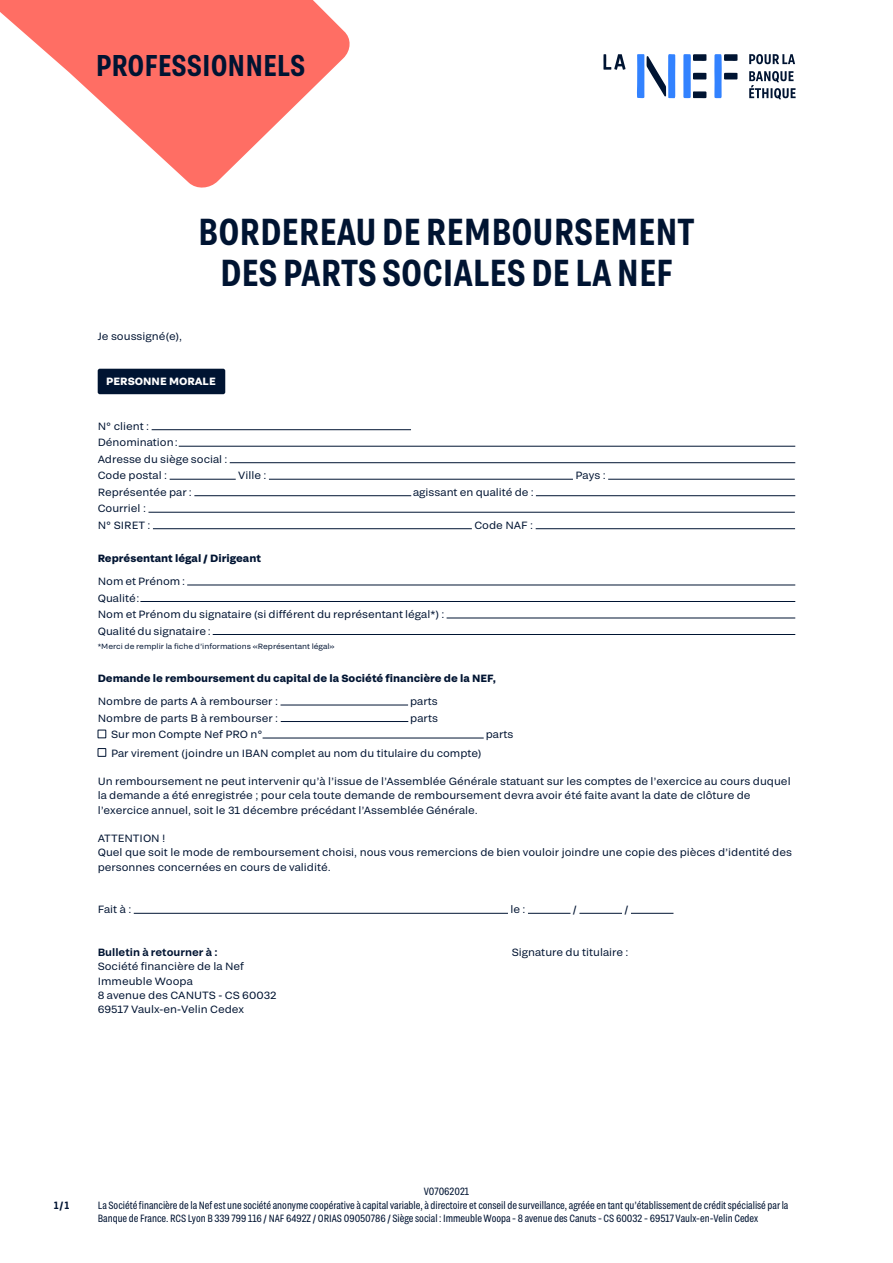
<style>
.page{position:relative;width:893px;height:1263px;background:#fff}
.page>*{position:absolute;margin:0;border:0;box-sizing:border-box;transform-origin:0 0}
.t1{font:600 37.5px/40.5px "Grtsk Zetta";color:#001432;text-align:center}
.t2{font:600 30px "Grtsk Zetta";color:#001432}
.t3{font:10.5px/16.5px "Grtsk Peta";color:#001432}
.t4{font:10.5px/13.5px "Grtsk Zetta";color:#001432}
.t5{font:700 10.5px "Grtsk Peta";color:#001432}
.t6{font:600 10.5px "Grtsk Peta";color:#001432}
.t7{font:700 10.5px "Grtsk Peta";color:#fff}
.t8{font:600 10.5px "Grtsk Zetta";color:#001432}
.t9{font:7.5px "Grtsk Peta";color:#001432}
</style>
<div class="page">
<svg style="left:0;top:0;width:350px;height:188px;fill:#ff6e64"></svg>
<div style="left:98px;top:369px;width:127px;height:25px;background:#001432;border-radius:2px"></div>
<hr style="left:152px;top:429px;width:259px;height:1px;background:#001432">
<hr style="left:179px;top:446px;width:616px;height:1px;background:#001432">
<hr style="left:230px;top:462px;width:565px;height:1px;background:#001432">
<hr style="left:170px;top:479px;width:66px;height:1px;background:#001432">
<hr style="left:269px;top:479px;width:304px;height:1px;background:#001432">
<hr style="left:608px;top:479px;width:187px;height:1px;background:#001432">
<hr style="left:194px;top:495px;width:217px;height:1px;background:#001432">
<hr style="left:536px;top:495px;width:259px;height:1px;background:#001432">
<hr style="left:148px;top:512px;width:647px;height:1px;background:#001432">
<hr style="left:153px;top:528px;width:319px;height:1px;background:#001432">
<hr style="left:536px;top:528px;width:259px;height:1px;background:#001432">
<hr style="left:187px;top:585px;width:608px;height:1px;background:#001432">
<hr style="left:140px;top:601px;width:655px;height:1px;background:#001432">
<hr style="left:447px;top:618px;width:348px;height:1px;background:#001432">
<hr style="left:213px;top:634px;width:582px;height:1px;background:#001432">
<hr style="left:280px;top:705px;width:128px;height:1px;background:#001432">
<hr style="left:281px;top:721px;width:127px;height:1px;background:#001432">
<div style="left:98px;top:730px;width:8px;height:8px;border:1px solid #001432"></div>
<hr style="left:263px;top:738px;width:221px;height:1px;background:#001432">
<div style="left:98px;top:748px;width:8px;height:9px;border:1px solid #001432"></div>
<hr style="left:134px;top:913px;width:374px;height:1px;background:#001432">
<hr style="left:528px;top:913px;width:42px;height:1px;background:#001432">
<hr style="left:579px;top:913px;width:43px;height:1px;background:#001432">
<hr style="left:631px;top:913px;width:42px;height:1px;background:#001432">
<svg style="left:749px;top:54px;width:47px;height:45px"></svg>
<svg style="left:603px;top:54px;width:23px;height:16px"></svg>
<svg style="left:683px;top:54px;width:23px;height:44px"></svg>
<svg style="left:714px;top:54px;width:23px;height:44px"></svg>
<svg style="left:637px;top:54px;width:38px;height:44px"></svg>
<h2 class="t2" style="left:96px;top:47px;width:211px">PROFESSIONNELS</h2>
<h1 class="t1" style="left:198px;top:210px;width:498px">BORDEREAU DE REMBOURSEMENT<br>DES PARTS SOCIALES DE LA NEF</h1>
<p class="t3" style="left:98px;top:327px;width:86px">Je soussigné(e),</p>
<p class="t7" style="left:106px;top:375px;width:111px">PERSONNE MORALE</p>
<p class="t3" style="left:98px;top:418px;width:131px">N° client :<br>Dénomination :<br>Adresse du siège social :<br>Code postal :</p>
<p class="t3" style="left:238px;top:467px;width:30px">Ville :</p>
<p class="t3" style="left:575px;top:467px;width:32px">Pays :</p>
<p class="t3" style="left:98px;top:484px;width:96px">Représentée par :</p>
<p class="t3" style="left:413px;top:484px;width:122px">agissant en qualité de :</p>
<p class="t3" style="left:98px;top:500px;width:54px">Courriel :<br>N° SIRET :</p>
<p class="t3" style="left:474px;top:517px;width:60px">Code NAF :</p>
<p class="t5" style="left:98px;top:552px;width:165px">Représentant légal / Dirigeant</p>
<p class="t3" style="left:98px;top:573px;width:348px">Nom et Prénom :<br>Qualité :<br>Nom et Prénom du signataire (si différent du représentant légal*) :<br>Qualité du signataire :</p>
<p class="t9" style="left:98px;top:642px;width:238px">*Merci de remplir la fiche d’informations «Représentant légal»</p>
<p class="t5" style="left:98px;top:672px;width:400px">Demande le remboursement du capital de la Société financière de la NEF,</p>
<p class="t3" style="left:98px;top:693px;width:182px">Nombre de parts A à rembourser :</p>
<p class="t3" style="left:410px;top:693px;width:29px">parts</p>
<p class="t3" style="left:98px;top:709px;width:182px">Nombre de parts B à rembourser :</p>
<p class="t3" style="left:410px;top:709px;width:29px">parts</p>
<p class="t3" style="left:111px;top:726px;width:153px">Sur mon Compte Nef PRO n°</p>
<p class="t3" style="left:486px;top:726px;width:29px">parts</p>
<p class="t3" style="left:111px;top:744px;width:372px">Par virement (joindre un IBAN complet au nom du titulaire du compte)</p>
<p class="t3" style="left:98px;top:774px;width:694px;line-height:14.2px">Un remboursement ne peut intervenir qu’à l’issue de l’Assemblée Générale statuant sur les comptes de l’exercice au cours duquel la demande a été enregistrée ; pour cela toute demande de remboursement devra avoir été faite avant la date de clôture de l’exercice annuel, soit le 31 décembre précédant l’Assemblée Générale.</p>
<p class="t3" style="left:98px;top:831px;width:696px;line-height:14.2px">ATTENTION !<br>Quel que soit le mode de remboursement choisi, nous vous remercions de bien vouloir joindre une copie des pièces d’identité des personnes concernées en cours de validité.</p>
<p class="t3" style="left:98px;top:901px;width:35px">Fait à :</p>
<p class="t3" style="left:510px;top:901px;width:17px">le :</p>
<p class="t3" style="left:573px;top:901px;width:6px">/</p>
<p class="t3" style="left:624px;top:901px;width:6px">/</p>
<p class="t6" style="left:98px;top:946px;width:121px">Bulletin à retourner à :</p>
<p class="t3" style="left:512px;top:944px;width:118px">Signature du titulaire :</p>
<p class="t3" style="left:98px;top:959px;width:180px;line-height:14.2px">Société financière de la Nef<br>Immeuble Woopa<br>8 avenue des CANUTS - CS 60032<br>69517 Vaulx-en-Velin Cedex</p>
<p class="t8" style="left:54px;top:1199px;width:17px">1 / 1</p>
<p class="t4" style="left:98px;top:1184px;width:692px;text-indent:326px">V07062021<br>La Société financière de la Nef est une société anonyme coopérative à capital variable, à directoire et conseil de surveillance, agréée en tant qu’établissement de crédit spécialisé par la<br>Banque de France. RCS Lyon B 339 799 116 / NAF 6492Z / ORIAS 09050786 / Siège social : Immeuble Woopa - 8 avenue des Canuts - CS 60032 - 69517 Vaulx-en-Velin Cedex</p>
</div>
